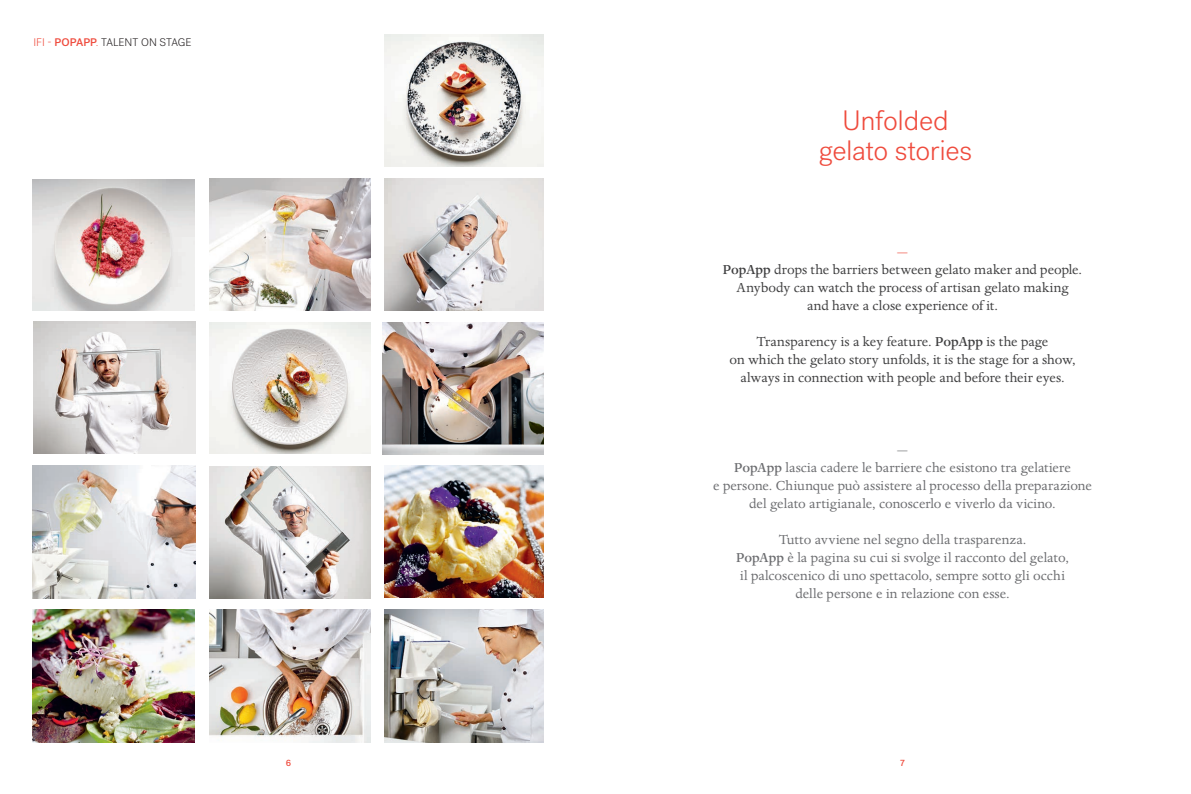
<style>
.page{position:relative;width:1191px;height:794px;background:#fff}
.page>*{position:absolute;margin:0;border:0;box-sizing:border-box;transform-origin:0 0}
.Titoli_Bold{font:300 28px "Post Grotesk";letter-spacing:-.015em;color:#ef4b3d}
.In_evidenza_graziato{font:15px/18px "Dante MT Std";color:#6c6d70;text-align:center}
.In_evidenza_graziato-2{font:15px/18px "Dante MT Std";color:#3e3e3f;text-align:center}
.In_evidenza_graziato-3{font:15px "Dante MT Std";color:#ef4b3d}
.CAPITOLI{font:300 11px "Post Grotesk";color:#231f20}
.t1{font:500 9px "Post Grotesk";color:#ef4b3d}
.s1{color:#ef4b3d}
.s2{font-weight:500;color:#ef4b3d}
.s3{font-weight:500}
</style>
<div class="page">
<img style="left:33px;top:179px;width:161px;height:131px">
<img style="left:382px;top:322px;width:161px;height:133px">
<img style="left:209px;top:610px;width:162px;height:132px">
<img style="left:385px;top:610px;width:158px;height:132px">
<img style="left:33px;top:466px;width:162px;height:132px">
<img style="left:33px;top:322px;width:162px;height:132px">
<img style="left:209px;top:178px;width:161px;height:132px">
<img style="left:209px;top:466px;width:161px;height:132px">
<img style="left:385px;top:178px;width:158px;height:132px">
<img style="left:385px;top:34px;width:158px;height:133px">
<img style="left:209px;top:322px;width:161px;height:132px">
<img style="left:385px;top:466px;width:158px;height:132px">
<img style="left:33px;top:610px;width:161px;height:132px">
<p class="CAPITOLI" style="left:33px;top:36px;width:160px"><span class="s1">IFI -</span> <span class="s2">POPAPP</span><span class="s1">.</span> TALENT ON STAGE</p>
<p class="Titoli_Bold" style="left:842px;top:104px;width:108px">Unfolded</p>
<p class="Titoli_Bold" style="left:818px;top:134px;width:155px">gelato stories</p>
<p class="In_evidenza_graziato-3" style="left:897px;top:242px;width:13px">-</p>
<p class="In_evidenza_graziato-2" style="left:723px;top:260px;width:361px"><span class="s3">PopApp</span> drops the barriers between gelato maker and people.<br>Anybody can watch the process of artisan gelato making</p>
<p class="In_evidenza_graziato-2" style="left:807px;top:296px;width:192px">and have a close experience of it.</p>
<p class="In_evidenza_graziato-2" style="left:756px;top:332px;width:293px">Transparency is a key feature. <span class="s3">PopApp</span> is the page</p>
<p class="In_evidenza_graziato-2" style="left:729px;top:350px;width:348px">on which the gelato story unfolds, it is the stage for a show,</p>
<p class="In_evidenza_graziato-2" style="left:740px;top:368px;width:326px">always in connection with people and before their eyes.</p>
<p class="In_evidenza_graziato" style="left:897px;top:440px;width:13px">-</p>
<p class="In_evidenza_graziato" style="left:734px;top:458px;width:338px"><span class="s3">PopApp</span> lascia cadere le barriere che esistono tra gelatiere</p>
<p class="In_evidenza_graziato" style="left:713px;top:476px;width:380px">e persone. Chiunque può assistere al processo della preparazione del gelato artigianale, conoscerlo e viverlo da vicino.</p>
<p class="In_evidenza_graziato" style="left:779px;top:530px;width:249px">Tutto avviene nel segno della trasparenza.</p>
<p class="In_evidenza_graziato" style="left:736px;top:548px;width:334px"><span class="s3">PopApp</span> è la pagina su cui si svolge il racconto del gelato,</p>
<p class="In_evidenza_graziato" style="left:740px;top:566px;width:326px">il palcoscenico di uno spettacolo, sempre sotto gli occhi</p>
<p class="In_evidenza_graziato" style="left:795px;top:584px;width:216px">delle persone e in relazione con esse.</p>
<p class="t1" style="left:286px;top:757px;width:7px">6</p>
<p class="t1" style="left:899px;top:757px;width:7px">7</p>
</div>
